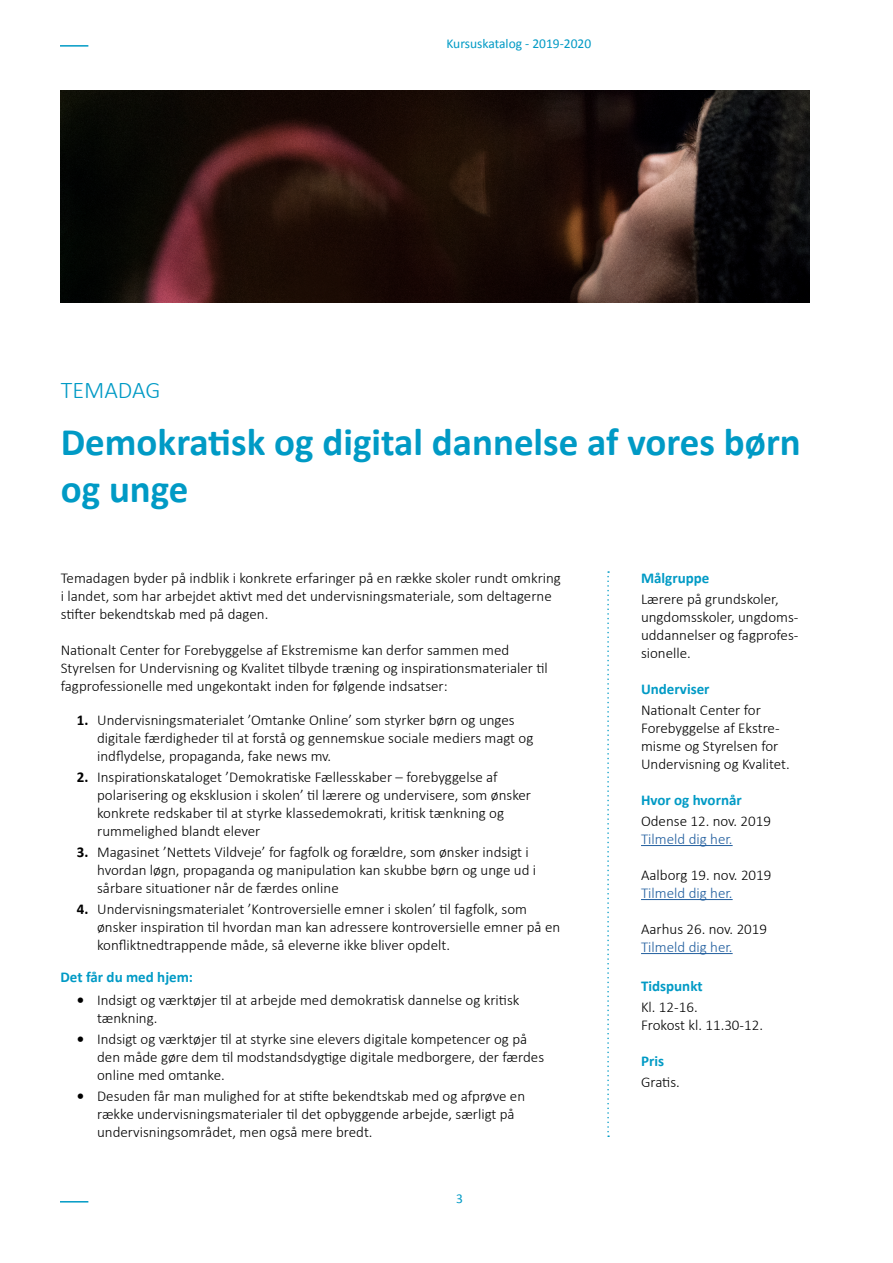
<style>
.page{position:relative;width:893px;height:1263px;background:#fff}
.page>*{position:absolute;margin:0;border:0;box-sizing:border-box;transform-origin:0 0}
.t1{font:700 39px/46.8px "Calibri";color:#009ac5}
.t2{font:300 24px "Calibri";color:#009ac5}
.t3{font:300 15px/18px "Calibri";color:#000}
.t4{font:700 15px "Calibri";color:#009ac5}
.t5{font:300 15px "Calibri";color:#215e9e}
.t6{font:700 15px "Calibri";color:#000}
.t7{font:13.5px "Calibri";color:#009ac5}
</style>
<div class="page">
<img style="left:61px;top:90px;width:748px;height:213px">
<svg style="left:607px;top:571px;width:2px;height:566px"></svg>
<hr style="left:641px;top:845px;width:92px;height:1px;background:#215e9e">
<hr style="left:641px;top:899px;width:92px;height:1px;background:#215e9e">
<hr style="left:641px;top:953px;width:92px;height:1px;background:#215e9e">
<hr style="left:60px;top:45px;width:28px;height:2px;background:#009ac5">
<svg style="left:60px;top:1201px;width:28px;height:1px"></svg>
<p class="t7" style="left:446px;top:35px;width:146px">Kursuskatalog - 2019-2020</p>
<h2 class="t2" style="left:61px;top:375px;width:101px">TEMADAG</h2>
<h1 class="t1" style="left:61px;top:419px;width:741px">Demokratisk og digital dannelse af vores børn og unge</h1>
<p class="t3" style="left:61px;top:568px;width:502px">Temadagen byder på indblik i konkrete erfaringer på en række skoler rundt omkring i landet, som har arbejdet aktivt med det undervisningsmateriale, som deltagerne stifter bekendtskab med på dagen.</p>
<p class="t3" style="left:61px;top:640px;width:489px">Nationalt Center for Forebyggelse af Ekstremisme kan derfor sammen med<br>Styrelsen for Undervisning og Kvalitet tilbyde træning og inspirationsmaterialer til fagprofessionelle med ungekontakt inden for følgende indsatser:</p>
<p class="t3" style="left:97px;top:711px;width:438px">Undervisningsmaterialet ’Omtanke Online’ som styrker børn og unges digitale færdigheder til at forstå og gennemskue sociale mediers magt og indflydelse, propaganda, fake news mv.</p>
<p class="t3" style="left:97px;top:768px;width:435px">Inspirationskataloget ’Demokratiske Fællesskaber – forebyggelse af polarisering og eksklusion i skolen’ til lærere og undervisere, som ønsker konkrete redskaber til at styrke klassedemokrati, kritisk tænkning og rummelighed blandt elever</p>
<p class="t3" style="left:97px;top:843px;width:441px">Magasinet ’Nettets Vildveje’ for fagfolk og forældre, som ønsker indsigt i hvordan løgn, propaganda og manipulation kan skubbe børn og unge ud i sårbare situationer når de færdes online</p>
<p class="t3" style="left:97px;top:900px;width:465px">Undervisningsmaterialet ’Kontroversielle emner i skolen’ til fagfolk, som ønsker inspiration til hvordan man kan adressere kontroversielle emner på en konfliktnedtrappende måde, så eleverne ikke bliver opdelt.</p>
<p class="t4" style="left:60px;top:968px;width:134px">Det får du med hjem:</p>
<p class="t6" style="left:77px;top:710px;width:13px">1.</p>
<p class="t6" style="left:77px;top:767px;width:13px">2.</p>
<p class="t6" style="left:77px;top:842px;width:13px">3.</p>
<p class="t6" style="left:77px;top:899px;width:13px">4.</p>
<p class="t6" style="left:77px;top:990px;width:9px">•</p>
<p class="t6" style="left:77px;top:1029px;width:9px">•</p>
<p class="t6" style="left:77px;top:1086px;width:9px">•</p>
<p class="t3" style="left:97px;top:991px;width:424px">Indsigt og værktøjer til at arbejde med demokratisk dannelse og kritisk tænkning.</p>
<p class="t3" style="left:97px;top:1030px;width:448px">Indsigt og værktøjer til at styrke sine elevers digitale kompetencer og på den måde gøre dem til modstandsdygtige digitale medborgere, der færdes online med omtanke.</p>
<p class="t3" style="left:97px;top:1087px;width:429px">Desuden får man mulighed for at stifte bekendtskab med og afprøve en række undervisningsmaterialer til det opbyggende arbejde, særligt på undervisningsområdet, men også mere bredt.</p>
<p class="t7" style="left:456px;top:1190px;width:8px">3</p>
<p class="t4" style="left:641px;top:568px;width:70px">Målgruppe</p>
<p class="t3" style="left:641px;top:589px;width:159px">Lærere på grundskoler, ungdomsskoler, ungdoms&shy;uddannelser og fagprofes&shy;sionelle.</p>
<p class="t4" style="left:641px;top:679px;width:70px">Underviser</p>
<p class="t3" style="left:641px;top:700px;width:150px">Nationalt Center for<br>Forebyggelse af Ekstre&shy;misme og Styrelsen for<br>Undervisning og Kvalitet.</p>
<p class="t4" style="left:641px;top:790px;width:102px">Hvor og hvornår</p>
<p class="t3" style="left:641px;top:811px;width:131px">Odense 12. nov. 2019</p>
<p class="t5" style="left:641px;top:829px;width:93px">Tilmeld dig her.</p>
<p class="t3" style="left:641px;top:865px;width:132px">Aalborg 19. nov. 2019</p>
<p class="t5" style="left:641px;top:883px;width:93px">Tilmeld dig her.</p>
<p class="t3" style="left:641px;top:919px;width:128px">Aarhus 26. nov. 2019</p>
<p class="t5" style="left:641px;top:937px;width:93px">Tilmeld dig her.</p>
<p class="t4" style="left:641px;top:976px;width:63px">Tidspunkt</p>
<p class="t3" style="left:641px;top:997px;width:123px">Kl. 12-16.<br>Frokost kl. 11.30-12.</p>
<p class="t4" style="left:641px;top:1051px;width:24px">Pris</p>
<p class="t3" style="left:641px;top:1072px;width:40px">Gratis.</p>
</div>
